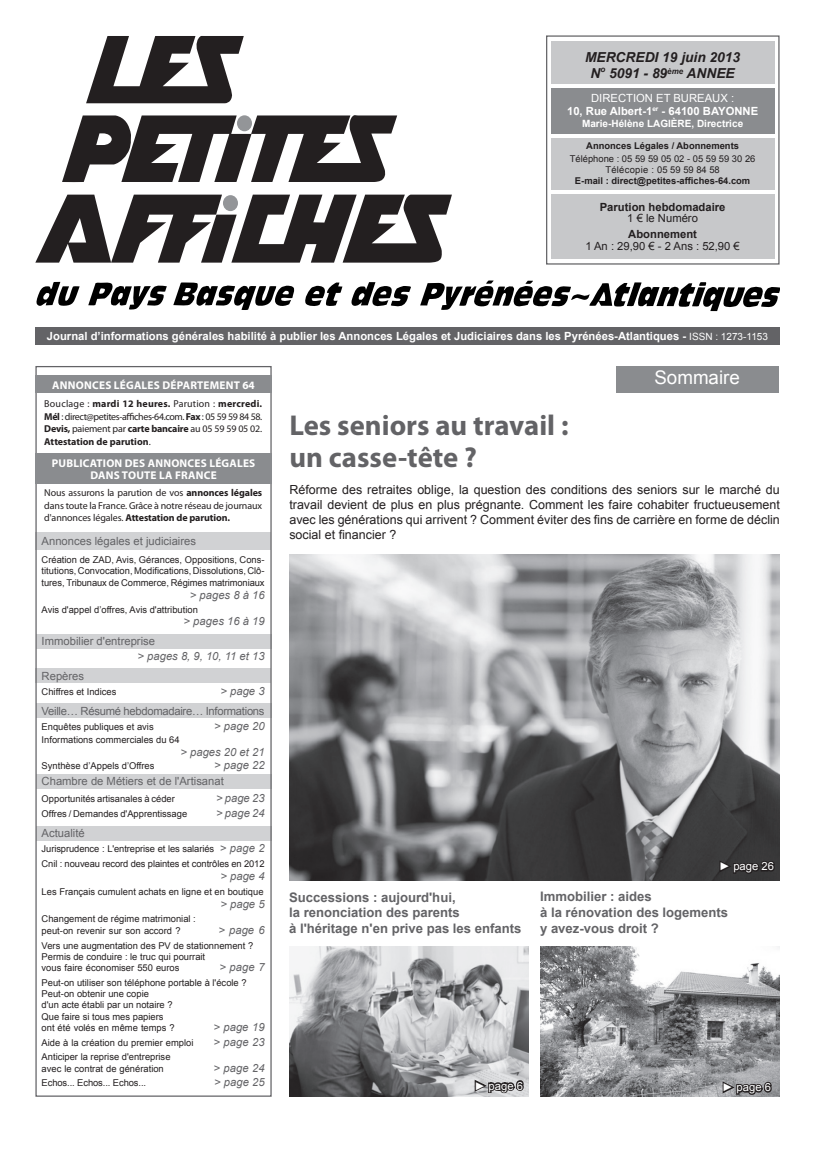
<style>
.page{position:relative;width:815px;height:1152px;background:#fff}
.page>*{position:absolute;margin:0;border:0;box-sizing:border-box;transform-origin:0 0}
.t1{font:700 28.75px/32.5px "Myriad Pro";color:#636366}
.t2{font:18.75px "Arial";color:#fff}
.t3{font:italic 700 13.75px/16.5px "Arial";color:#231f20;text-align:center}
.t4{font:700 13.12px/15.8px "Arial";color:#636366}
.t5{font:12.5px/15px "Arial";color:#231f20;text-align:justify}
.t6{font:700 11.25px/13.5px "Arial";color:#fff;text-align:center}
.t7{font:italic 11.25px "Arial";color:#636366}
.t8{font:11.25px "Arial";color:#636366}
.t9{font:700 11.25px/12.5px "Myriad Pro";letter-spacing:.02em;color:#fff}
.t10{font:11.25px "Arial";letter-spacing:-.025em;color:#636366}
.t11{font:11.25px "Arial";color:#231f20}
.t12{font:700 11.25px "Arial";color:#231f20}
.t13{font:11.25px "Arial";color:#fff}
.t14{font:10px/12.5px "Myriad Pro";letter-spacing:-.02em;color:#231f20;text-align:justify}
.t15{font:700 10px "Arial";color:#fff}
.t16{font:9.38px/11.2px "Arial";color:#231f20}
.t17{font:700 9.38px "Arial";color:#231f20}
.s1{font-weight:400}
.s2{font-weight:400;font-size:10px}
.s3{font-weight:700}
.s4{font-style:italic;font-size:11.25px;color:#636366}
</style>
<div class="page">
<svg style="left:351px;top:282px;width:60px;height:25px"></svg>
<svg style="left:420px;top:280px;width:360px;height:31px"></svg>
<svg style="left:88px;top:282px;width:79px;height:28px"></svg>
<svg style="left:37px;top:282px;width:43px;height:24px"></svg>
<svg style="left:173px;top:282px;width:169px;height:28px"></svg>
<svg style="left:35px;top:36px;width:417px;height:227px"></svg>
<div style="left:237px;top:115px;width:15px;height:16px;background:#939598;border-radius:50%"></div>
<div style="left:223px;top:195px;width:15px;height:16px;background:#939598;border-radius:50%"></div>
<div style="left:546px;top:35px;width:234px;height:229px;border:1px solid #636366"></div>
<div style="left:551px;top:88px;width:223px;height:45px;background:#8a8c8f"></div>
<div style="left:551px;top:138px;width:223px;height:51px;background:#c7c8ca"></div>
<div style="left:551px;top:41px;width:223px;height:43px;background:#c7c8ca"></div>
<div style="left:551px;top:194px;width:223px;height:65px;background:#c7c8ca"></div>
<div style="left:35px;top:327px;width:745px;height:17px;background:#636366"></div>
<img style="left:540px;top:946px;width:240px;height:150px">
<div style="left:37px;top:826px;width:235px;height:14px;background:#d1d2d4"></div>
<div style="left:36px;top:774px;width:236px;height:14px;background:#d1d2d4"></div>
<div style="left:36px;top:703px;width:236px;height:15px;background:#d1d2d4"></div>
<div style="left:36px;top:668px;width:235px;height:14px;background:#d1d2d4"></div>
<div style="left:36px;top:634px;width:236px;height:14px;background:#d1d2d4"></div>
<div style="left:36px;top:532px;width:235px;height:18px;background:#d1d2d4"></div>
<div style="left:35px;top:366px;width:237px;height:730px;border:1px solid #636366"></div>
<div style="left:616px;top:366px;width:163px;height:26px;background:#8a8c8f"></div>
<div style="left:35px;top:375px;width:237px;height:18px;background:#8a8c8f"></div>
<div style="left:35px;top:454px;width:237px;height:30px;background:#8a8c8f"></div>
<img style="left:290px;top:946px;width:238px;height:150px">
<svg style="left:473px;top:1077px;width:53px;height:18px"></svg>
<svg style="left:721px;top:1079px;width:53px;height:17px"></svg>
<img style="left:289px;top:555px;width:491px;height:326px">
<svg style="left:717px;top:858px;width:60px;height:17px"></svg>
<h3 class="t3" style="left:585px;top:49px;width:157px">MERCREDI 19 juin 2013<br>N<sup>o</sup> 5091 - 89<sup>ème</sup> ANNEE</h3>
<p class="t6" style="left:567px;top:91px;width:193px"><span class="s1">DIRECTION ET BUREAUX :<br></span>10, Rue Albert-1<sup>er</sup> - 64100 BAYONNE</p>
<p class="t15" style="left:582px;top:117px;width:163px">Marie-Hélène LAGIÈRE, Directrice</p>
<p class="t17" style="left:586px;top:139px;width:154px">Annonces Légales / Abonnements</p>
<p class="t16" style="left:570px;top:153px;width:187px;text-align:center">Téléphone : 05 59 59 05 02 - 05 59 59 30 26<br>Télécopie : 05 59 59 84 58</p>
<p class="t17" style="left:575px;top:175px;width:177px">E-mail : direct@petites-affiches-64.com</p>
<p class="t12" style="left:600px;top:199px;width:127px">Parution hebdomadaire</p>
<p class="t11" style="left:627px;top:211px;width:72px">1 € le Numéro</p>
<p class="t12" style="left:628px;top:226px;width:70px">Abonnement</p>
<p class="t11" style="left:585px;top:238px;width:156px">1 An : 29,90 € - 2 Ans : 52,90 €</p>
<p class="t6" style="left:47px;top:330px;width:723px">Journal d’informations générales habilité à publier les Annonces Légales et Judiciaires dans les Pyrénées-Atlantiques - <span class="s2">ISSN : 1273-1153</span></p>
<p class="t9" style="left:52px;top:378px;width:204px">Annonces légales DÉPARTEMENT 64</p>
<p class="t14" style="left:44px;top:397px;width:219px">Bouclage : <span class="s3">mardi 12 heures.</span> Parution : <span class="s3">mercredi.<br>Mél</span> : direct@petites-affiches-64.com. <span class="s3">Fax</span> : 05 59 59 84 58.<br><span class="s3">Devis,</span> paiement par <span class="s3">carte bancaire</span> au 05 59 59 05 02.<br><span class="s3">Attestation de parution</span>.</p>
<p class="t9" style="left:90px;top:456px;width:166px;text-indent:-39px">PUBLICATION DES Annonces légales<br>DANS TOUTE LA FRANCE</p>
<p class="t14" style="left:44px;top:486px;width:219px">Nous assurons la parution de vos <span class="s3">annonces légales </span>dans toute la France. Grâce à notre réseau de journaux d'annonces légales. <span class="s3">Attestation de parution.</span></p>
<p class="t8" style="left:42px;top:533px;width:156px">Annonces légales et judiciaires</p>
<p class="t16" style="left:42px;top:554px;width:224px;text-align:justify">Création de ZAD, Avis, Gérances, Oppositions, Cons&shy;titutions, Convocation, Modifications, Dissolutions, Clô&shy;tures, Tribunaux de Commerce, Régimes matrimoniaux</p>
<p class="t7" style="left:190px;top:587px;width:76px">&gt; pages 8 à 16</p>
<p class="t16" style="left:42px;top:604px;width:158px">Avis d'appel d’offres, Avis d'attribution</p>
<p class="t7" style="left:184px;top:613px;width:82px">&gt; pages 16 à 19</p>
<p class="t8" style="left:42px;top:633px;width:115px">Immobilier d'entreprise</p>
<p class="t7" style="left:138px;top:648px;width:129px">&gt; pages 8, 9, 10, 11 et 13</p>
<p class="t8" style="left:42px;top:668px;width:44px">Repères</p>
<p class="t16" style="left:42px;top:686px;width:76px">Chiffres et Indices</p>
<p class="t7" style="left:221px;top:683px;width:46px">&gt; page 3</p>
<p class="t10" style="left:42px;top:703px;width:224px">Veille… Résumé hebdomadaire… Informations</p>
<p class="t16" style="left:42px;top:721px;width:114px">Enquêtes publiques et avis</p>
<p class="t7" style="left:214px;top:718px;width:52px">&gt; page 20</p>
<p class="t16" style="left:42px;top:734px;width:140px">Informations commerciales du 64</p>
<p class="t7" style="left:180px;top:744px;width:86px">&gt; pages 20 et 21</p>
<p class="t16" style="left:42px;top:760px;width:114px">Synthèse d’Appels d’Offres</p>
<p class="t7" style="left:214px;top:757px;width:52px">&gt; page 22</p>
<p class="t8" style="left:42px;top:774px;width:184px">Chambre de Métiers et de l'Artisanat</p>
<p class="t16" style="left:42px;top:793px;width:135px">Opportunités artisanales à céder</p>
<p class="t7" style="left:216px;top:791px;width:50px">&gt; page 23</p>
<p class="t16" style="left:42px;top:808px;width:147px">Offres / Demandes d'Apprentissage</p>
<p class="t7" style="left:216px;top:805px;width:50px">&gt; page 24</p>
<p class="t8" style="left:42px;top:826px;width:45px">Actualité</p>
<p class="t16" style="left:42px;top:841px;width:224px;line-height:14.8px">Jurisprudence : L'entreprise et les salariés <span class="s4">&gt; page 2<br></span>Cnil : nouveau record des plaintes et contrôles en 2012</p>
<p class="t7" style="left:221px;top:868px;width:46px">&gt; page 4</p>
<p class="t16" style="left:42px;top:885px;width:223px">Les Français cumulent achats en ligne et en boutique</p>
<p class="t7" style="left:221px;top:896px;width:46px">&gt; page 5</p>
<p class="t16" style="left:42px;top:913px;width:156px">Changement de régime matrimonial : peut-on revenir sur son accord ?</p>
<p class="t7" style="left:218px;top:922px;width:48px">&gt; page 6</p>
<p class="t16" style="left:42px;top:939px;width:213px">Vers une augmentation des PV de stationnement ?<br>Permis de conduire : le truc qui pourrait<br>vous faire économiser 550 euros</p>
<p class="t7" style="left:219px;top:959px;width:47px">&gt; page 7</p>
<p class="t16" style="left:42px;top:977px;width:207px">Peut-on utiliser son téléphone portable à l'école ?<br>Peut-on obtenir une copie<br>d'un acte établi par un notaire ?<br>Que faire si tous mes papiers<br>ont été volés en même temps ?</p>
<p class="t7" style="left:213px;top:1019px;width:53px">&gt; page 19</p>
<p class="t16" style="left:42px;top:1036px;width:153px">Aide à la création du premier emploi</p>
<p class="t7" style="left:214px;top:1034px;width:53px">&gt; page 23</p>
<p class="t16" style="left:42px;top:1051px;width:130px">Anticiper la reprise d'entreprise avec le contrat de génération</p>
<p class="t7" style="left:213px;top:1060px;width:53px">&gt; page 24</p>
<p class="t16" style="left:42px;top:1077px;width:106px">Echos... Echos... Echos...</p>
<p class="t7" style="left:214px;top:1075px;width:52px">&gt; page 25</p>
<h2 class="t2" style="left:654px;top:365px;width:87px">Sommaire</h2>
<h1 class="t1" style="left:289px;top:407px;width:281px">Les seniors au travail : un casse-tête ?</h1>
<p class="t5" style="left:289px;top:483px;width:492px">Réforme des retraites oblige, la question des conditions des seniors sur le marché du travail devient de plus en plus prégnante. Comment les faire cohabiter fructueusement avec les générations qui arrivent ? Comment éviter des fins de carrière en forme de déclin social et financier ?</p>
<p class="t13" style="left:719px;top:859px;width:56px">► page 26</p>
<h3 class="t4" style="left:289px;top:889px;width:234px">Successions : aujourd'hui,<br>la renonciation des parents<br>à l'héritage n'en prive pas les enfants</h3>
<h3 class="t4" style="left:540px;top:889px;width:190px">Immobilier : aides<br>à la rénovation des logements y avez-vous droit ?</h3>
<p class="t13" style="left:474px;top:1078px;width:50px">► page 6</p>
<p class="t13" style="left:722px;top:1080px;width:50px">► page 6</p>
</div>
